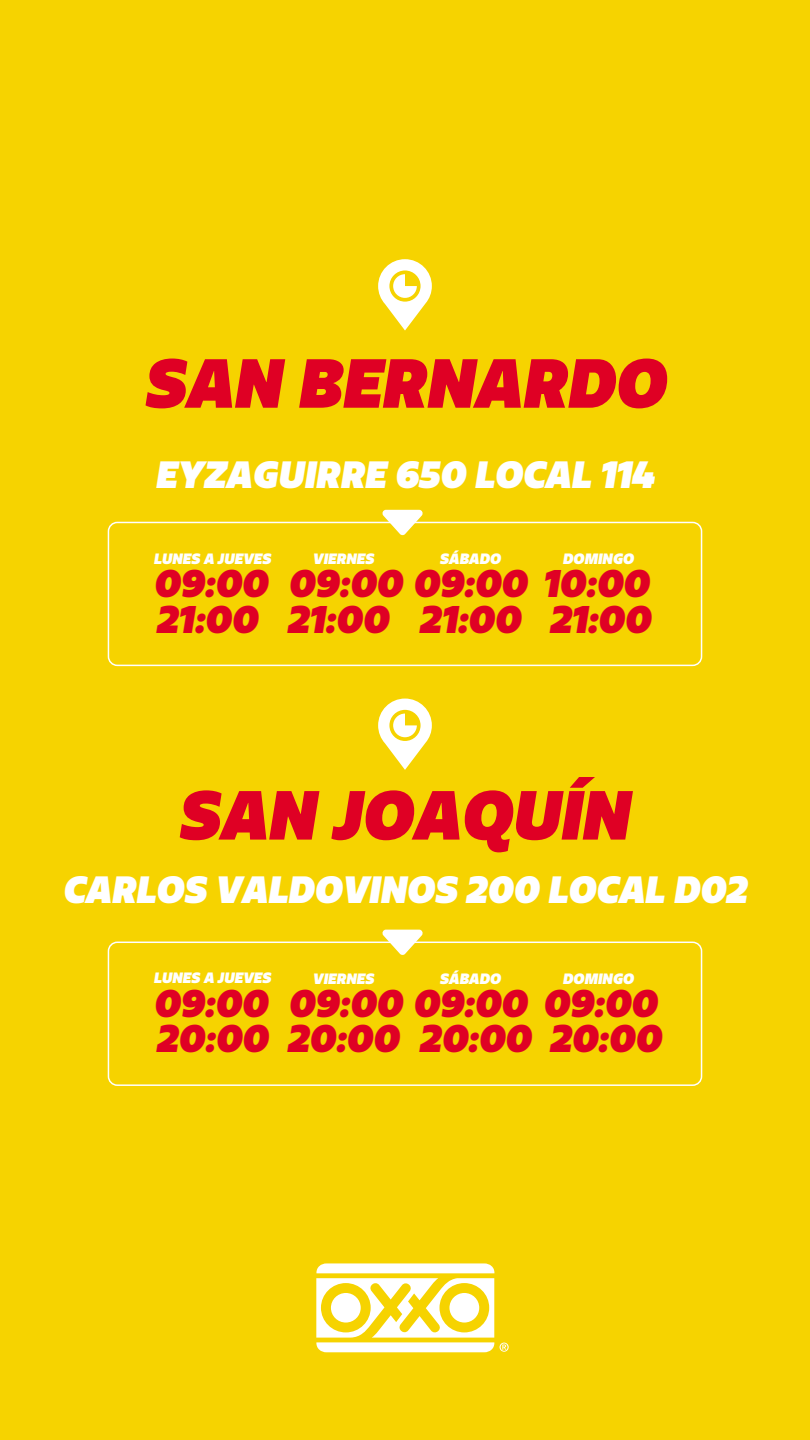
<style>
.page{position:relative;width:810px;height:1440px;background:#f6d300}
.page>*{position:absolute;margin:0;border:0;box-sizing:border-box;transform-origin:0 0}
.t1{font:italic 900 69.3px "Urbani";color:#df0024}
.t2{font:italic 900 38.62px/35.6px "Urbani";color:#df0024}
.t3{font:italic 900 38.03px "Urbani";color:#fff}
.t4{font:italic 900 15px "Urbani";color:#fff}
</style>
<div class="page">
<svg style="left:378px;top:259px;width:54px;height:72px"></svg>
<svg style="left:316px;top:1263px;width:178px;height:89px"></svg>
<svg style="left:500px;top:1343px;width:9px;height:9px"></svg>
<div style="left:108px;top:522px;width:594px;height:144px;border:2px solid #fff;border-radius:9px"></div>
<svg style="left:381px;top:510px;width:43px;height:26px"></svg>
<div style="left:108px;top:942px;width:594px;height:144px;border:2px solid #fff;border-radius:9px"></div>
<svg style="left:381px;top:930px;width:43px;height:25px"></svg>
<svg style="left:378px;top:699px;width:54px;height:71px"></svg>
<h1 class="t1" style="left:143px;top:340px;width:523px">SAN BERNARDO</h1>
<p class="t3" style="left:155px;top:451px;width:500px">EYZAGUIRRE 650 LOCAL 114</p>
<p class="t4" style="left:153px;top:549px;width:119px">LUNES A JUEVES</p>
<p class="t2" style="left:153px;top:566px;width:116px">09:00<br>21:00</p>
<p class="t4" style="left:440px;top:549px;width:62px">SÁBADO</p>
<p class="t4" style="left:313px;top:549px;width:63px">VIERNES</p>
<p class="t2" style="left:287px;top:566px;width:363px">09:00 09:00 10:00<br>21:00</p>
<p class="t4" style="left:563px;top:549px;width:73px">DOMINGO</p>
<p class="t2" style="left:419px;top:602px;width:103px">21:00</p>
<p class="t2" style="left:549px;top:602px;width:103px">21:00</p>
<h1 class="t1" style="left:177px;top:772px;width:453px">SAN JOAQUÍN</h1>
<p class="t3" style="left:62px;top:865px;width:686px">CARLOS VALDOVINOS 200 LOCAL D02</p>
<p class="t4" style="left:153px;top:969px;width:119px">LUNES A JUEVES</p>
<p class="t2" style="left:153px;top:986px;width:116px">09:00<br>20:00</p>
<p class="t4" style="left:440px;top:969px;width:62px">SÁBADO</p>
<p class="t4" style="left:313px;top:969px;width:63px">VIERNES</p>
<p class="t2" style="left:287px;top:986px;width:371px">09:00 09:00 09:00<br>20:00</p>
<p class="t4" style="left:563px;top:969px;width:73px">DOMINGO</p>
<p class="t2" style="left:419px;top:1022px;width:113px">20:00</p>
<p class="t2" style="left:549px;top:1022px;width:113px">20:00</p>
</div>
